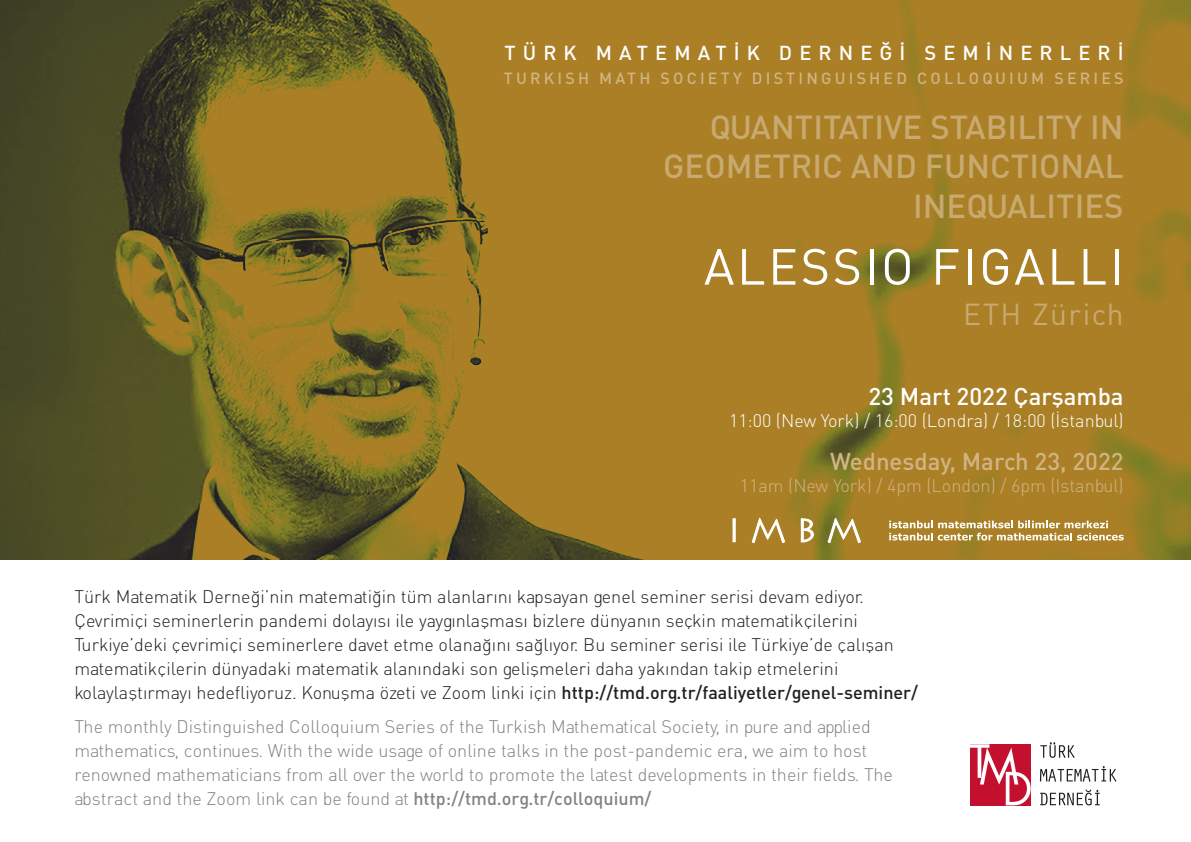
<style>
.page{position:relative;width:1191px;height:842px;background:#fff}
.page>*{position:absolute;margin:0;border:0;box-sizing:border-box;transform-origin:0 0}
.t1{font:50px "DIN Tr";letter-spacing:.05em;color:#fff}
.t2{font:32.9px/39.5px "DIN Medium Tr";color:#c8a96f;text-align:right}
.t3{font:30px "DIN Tr";letter-spacing:.05em;color:#c8a96f}
.t4{font:24px "DIN Medium Tr";color:#d0b482}
.t5{font:24px "DIN Medium Tr";color:#fff}
.t6{font:20px "DIN Medium Tr";letter-spacing:.355em;color:#fff}
.t7{font:18px/24px "DINT Light Tr";color:#231f20}
.t8{font:18px/24px "DINT Light Tr";color:#808285}
.t9{font:18px "DINT Light Tr";color:#fff}
.t10{font:18px "DINT Light Tr";color:#d0b482}
.t11{font:16px "DIN Medium Tr";letter-spacing:.2em;color:#d0b482}
.s1{font-family:"DIN Medium Tr"}
</style>
<div class="page">
<img style="left:0;top:0;width:1191px;height:559px">
<svg style="left:1040px;top:790px;width:59px;height:15px"></svg>
<svg style="left:1040px;top:766px;width:76px;height:16px"></svg>
<svg style="left:1040px;top:742px;width:34px;height:16px"></svg>
<svg style="left:970px;top:744px;width:60px;height:61px"></svg>
<svg style="left:732px;top:518px;width:4px;height:24px"></svg>
<svg style="left:751px;top:517px;width:34px;height:26px"></svg>
<svg style="left:800px;top:518px;width:14px;height:25px"></svg>
<svg style="left:827px;top:517px;width:34px;height:26px"></svg>
<svg style="left:889px;top:521px;width:234px;height:19px"></svg>
<p class="t6" style="left:504px;top:40px;width:620px">TÜRK MATEMATİK DERNEĞİ SEMİNERLERİ</p>
<p class="t11" style="left:504px;top:68px;width:621px">TURKISH MATH SOCIETY DISTINGUISHED COLLOQUIUM SERIES</p>
<h2 class="t2" style="left:663px;top:106px;width:462px">QUANTITATIVE STABILITY IN<br>GEOMETRIC AND FUNCTIONAL<br>INEQUALITIES</h2>
<h1 class="t1" style="left:704px;top:235px;width:421px">ALESSIO FIGALLI</h1>
<h3 class="t3" style="left:963px;top:295px;width:162px">ETH Zürich</h3>
<h3 class="t5" style="left:868px;top:381px;width:257px">23 Mart 2022 Çarşamba</h3>
<p class="t9" style="left:729px;top:409px;width:396px">11:00 (New York) / 16:00 (Londra) / 18:00 (İstanbul)</p>
<h3 class="t4" style="left:830px;top:446px;width:295px">Wednesday, March 23, 2022</h3>
<p class="t10" style="left:740px;top:474px;width:385px">11am (New York) / 4pm (London) / 6pm (Istanbul)</p>
<p class="t7" style="left:74px;top:584px;width:845px">Türk Matematik Derneği’nin matematiğin tüm alanlarını kapsayan genel seminer serisi devam ediyor.<br>Çevrimiçi seminerlerin pandemi dolayısı ile yaygınlaşması bizlere dünyanın seçkin matematikçilerini Turkiye’deki çevrimiçi seminerlere davet etme olanağını sağlıyor. Bu seminer serisi ile Türkiye’de çalışan matematikçilerin dünyadaki matematik alanındaki son gelişmeleri daha yakından takip etmelerini kolaylaştırmayı hedefliyoruz. Konuşma özeti ve Zoom linki için <span class="s1">http://tmd.org.tr/faaliyetler/genel-seminer/</span></p>
<p class="t8" style="left:74px;top:715px;width:820px">The monthly Distinguished Colloquium Series of the Turkish Mathematical Society, in pure and applied mathematics, continues. With the wide usage of online talks in the post-pandemic era, we aim to host renowned mathematicians from all over the world to promote the latest developments in their fields. The abstract and the Zoom link can be found at <span class="s1">http://tmd.org.tr/colloquium/</span></p>
</div>
